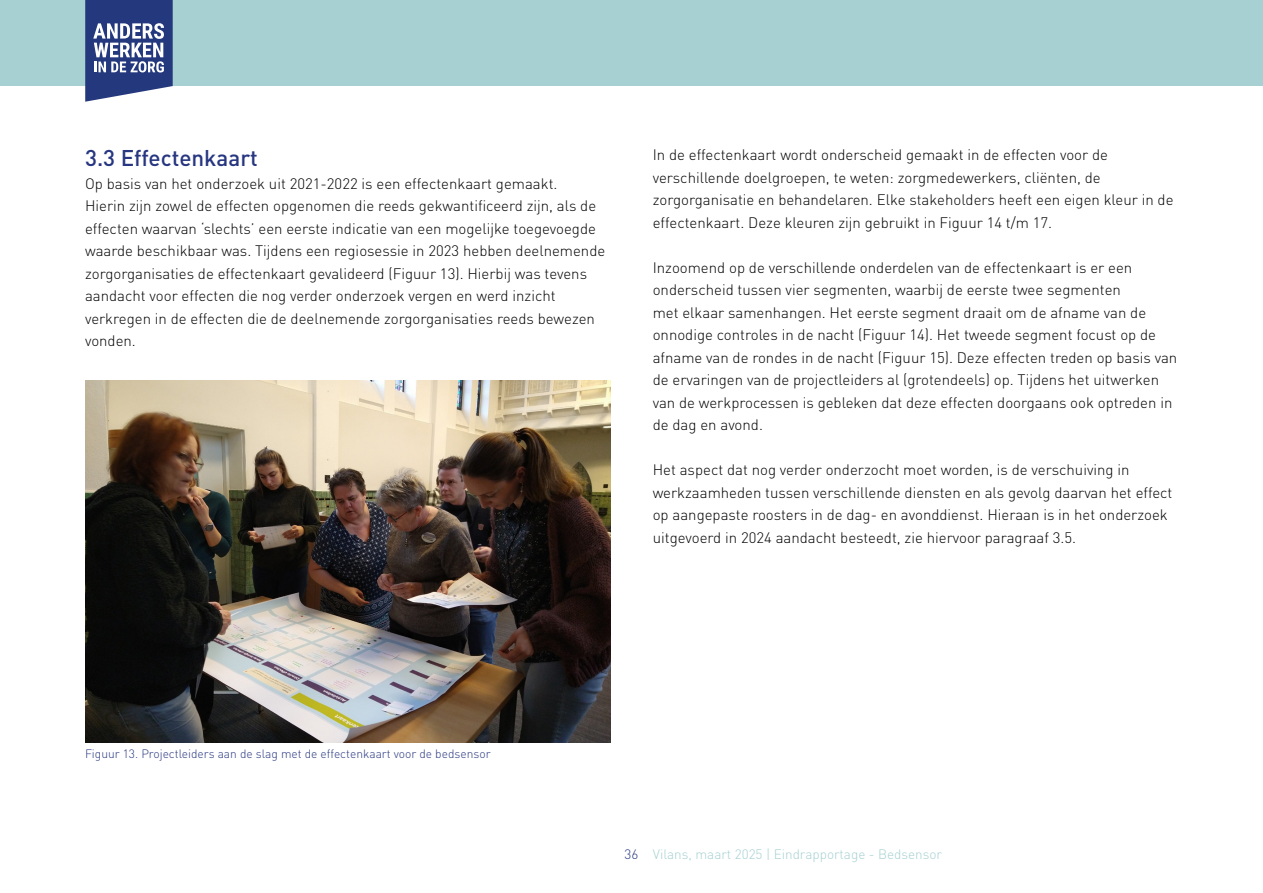
<style>
.page{position:relative;width:1263px;height:893px;background:#fff}
.page>*{position:absolute;margin:0;border:0;box-sizing:border-box;transform-origin:0 0}
.H2_paragraaf{font:500 22.5px "DIN Pro";color:#273680}
.P_Brood{font:300 15px/22.5px "DIN Pro";color:#000}
.t1{font:300 13.5px "DIN Pro";color:#a6d0d1}
.Figuurtekst{font:300 12px "DIN Pro";color:#273680}
.s1{color:#273680}
</style>
<div class="page">
<div style="left:0;top:0;width:1263px;height:86px;background:#a6d0d1"></div>
<svg style="left:85px;top:0;width:88px;height:102px;background:#5c6b9e"></svg>
<img style="left:85px;top:381px;width:525px;height:361px">
<h2 class="H2_paragraaf" style="left:85px;top:143px;width:174px">3.3 Effectenkaart</h2>
<p class="P_Brood" style="left:85px;top:171px;width:522px">Op basis van het onderzoek uit 2021-2022 is een effectenkaart gemaakt.<br>Hierin zijn zowel de effecten opgenomen die reeds gekwantificeerd zijn, als de effecten waarvan ‘slechts’ een eerste indicatie van een mogelijke toegevoegde waarde beschikbaar was. Tijdens een regiosessie in 2023 hebben deelnemende zorgorganisaties de effectenkaart gevalideerd (Figuur 13). Hierbij was tevens aandacht voor effecten die nog verder onderzoek vergen en werd inzicht verkregen in de effecten die de deelnemende zorgorganisaties reeds bewezen vonden.</p>
<p class="P_Brood" style="left:653px;top:143px;width:522px">In de effectenkaart wordt onderscheid gemaakt in de effecten voor de verschillende doelgroepen, te weten: zorgmedewerkers, cliënten, de zorgorganisatie en behandelaren. Elke stakeholders heeft een eigen kleur in de effectenkaart. Deze kleuren zijn gebruikt in Figuur 14 t/m 17.</p>
<p class="P_Brood" style="left:653px;top:255px;width:526px">Inzoomend op de verschillende onderdelen van de effectenkaart is er een onderscheid tussen vier segmenten, waarbij de eerste twee segmenten<br>met elkaar samenhangen. Het eerste segment draait om de afname van de onnodige controles in de nacht (Figuur 14). Het tweede segment focust op de afname van de rondes in de nacht (Figuur 15). Deze effecten treden op basis van de ervaringen van de projectleiders al (grotendeels) op. Tijdens het uitwerken van de werkprocessen is gebleken dat deze effecten doorgaans ook optreden in de dag en avond.</p>
<p class="P_Brood" style="left:653px;top:458px;width:521px">Het aspect dat nog verder onderzocht moet worden, is de verschuiving in werkzaamheden tussen verschillende diensten en als gevolg daarvan het effect op aangepaste roosters in de dag- en avonddienst. Hieraan is in het onderzoek uitgevoerd in 2024 aandacht besteedt, zie hiervoor paragraaf 3.5.</p>
<p class="Figuurtekst" style="left:85px;top:745px;width:407px">Figuur 13. Projectleiders aan de slag met de effectenkaart voor de bedsensor</p>
<p class="t1" style="left:624px;top:845px;width:319px"><span class="s1">36</span> Vilans, maart 2025 | Eindrapportage - Bedsensor</p>
</div>
